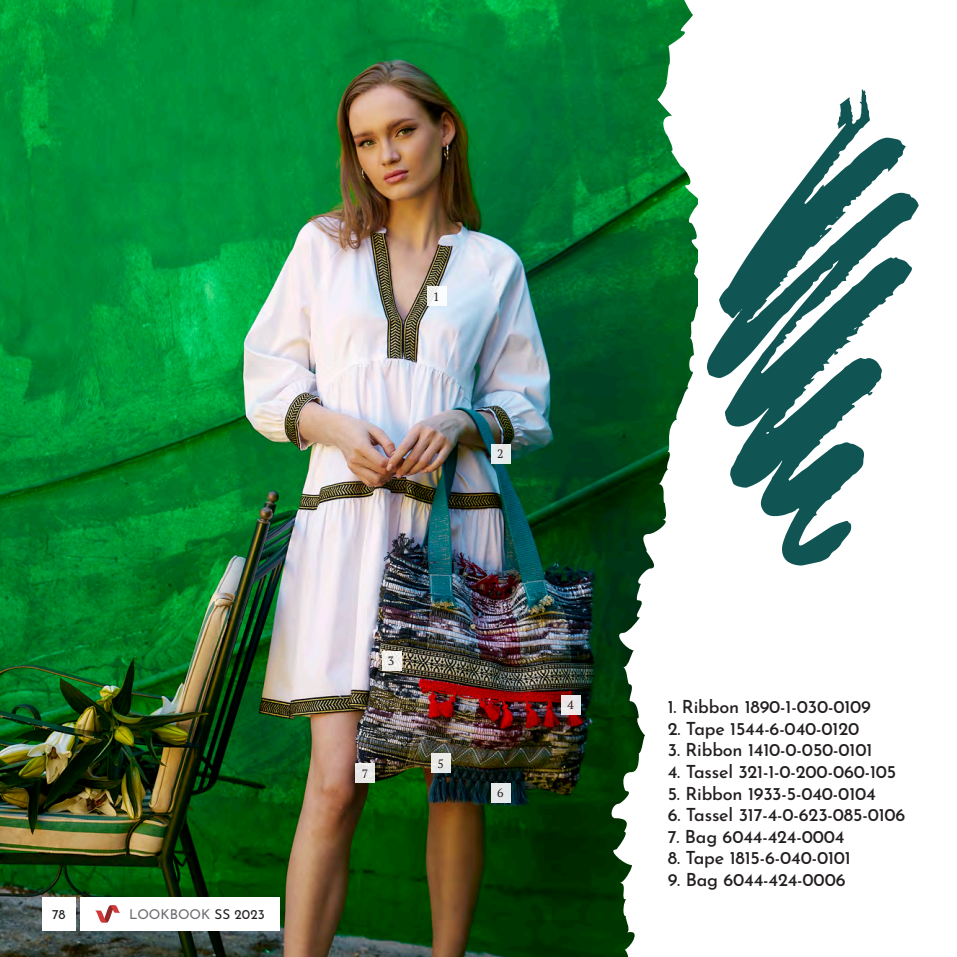
<style>
.page{position:relative;width:957px;height:957px;background:#fff}
.page>*{position:absolute;margin:0;border:0;box-sizing:border-box;transform-origin:0 0}
.t1{font:500 18px "Josefin Sans";letter-spacing:-.01em;color:#231f20}
.t2{font:13.5px "Josefin Sans";color:#6c6d70}
.t3{font:13.5px "Josefin Sans";color:#231f20}
.t4{font:12px "PT Serif";color:#231f20}
.s1{color:#231f20}
</style>
<div class="page">
<img style="left:0;top:0;width:606px;height:957px">
<svg style="left:606px;top:0;width:313px;height:957px"></svg>
<svg style="left:707px;top:89px;width:211px;height:476px"></svg>
<svg style="left:427px;top:287px;width:19px;height:19px"></svg>
<div style="left:491px;top:444px;width:19px;height:19px;background:#e5ecea"></div>
<div style="left:382px;top:651px;width:19px;height:19px;background:#f0efec"></div>
<div style="left:561px;top:695px;width:20px;height:19px;background:#ebe6e6"></div>
<div style="left:431px;top:753px;width:20px;height:20px;background:#ebeae7"></div>
<div style="left:355px;top:763px;width:20px;height:20px;background:#e8e7e6"></div>
<div style="left:491px;top:783px;width:19px;height:19px;background:#e5e8e8"></div>
<div style="left:80px;top:897px;width:200px;height:33px;background:#fff"></div>
<div style="left:42px;top:897px;width:34px;height:33px;background:#fff"></div>
<svg style="left:95px;top:905px;width:25px;height:17px"></svg>
<p class="t3" style="left:52px;top:904px;width:15px">78</p>
<p class="t2" style="left:129px;top:904px;width:137px">LOOKBOOK <span class="s1">SS 2023</span></p>
<p class="t4" style="left:433px;top:289px;width:8px">1</p>
<p class="t4" style="left:497px;top:446px;width:8px">2</p>
<p class="t4" style="left:388px;top:653px;width:8px">3</p>
<p class="t4" style="left:362px;top:766px;width:8px">7</p>
<p class="t4" style="left:437px;top:756px;width:8px">5</p>
<p class="t4" style="left:497px;top:785px;width:8px">6</p>
<p class="t4" style="left:567px;top:697px;width:8px">4</p>
<p class="t1" style="left:668px;top:693px;width:205px">1. Ribbon 1890-1-030-0109</p>
<p class="t1" style="left:668px;top:715px;width:193px">2. Tape 1544-6-040-0120</p>
<p class="t1" style="left:668px;top:736px;width:206px">3. Ribbon 1410-0-050-0101</p>
<p class="t1" style="left:668px;top:758px;width:230px">4. Tassel 321-1-0-200-060-105</p>
<p class="t1" style="left:668px;top:780px;width:210px">5. Ribbon 1933-5-040-0104</p>
<p class="t1" style="left:668px;top:801px;width:239px">6. Tassel 317-4-0-623-085-0106</p>
<p class="t1" style="left:668px;top:823px;width:178px">7. Bag 6044-424-0004</p>
<p class="t1" style="left:668px;top:844px;width:185px">8. Tape 1815-6-040-0101</p>
<p class="t1" style="left:668px;top:866px;width:179px">9. Bag 6044-424-0006</p>
</div>
